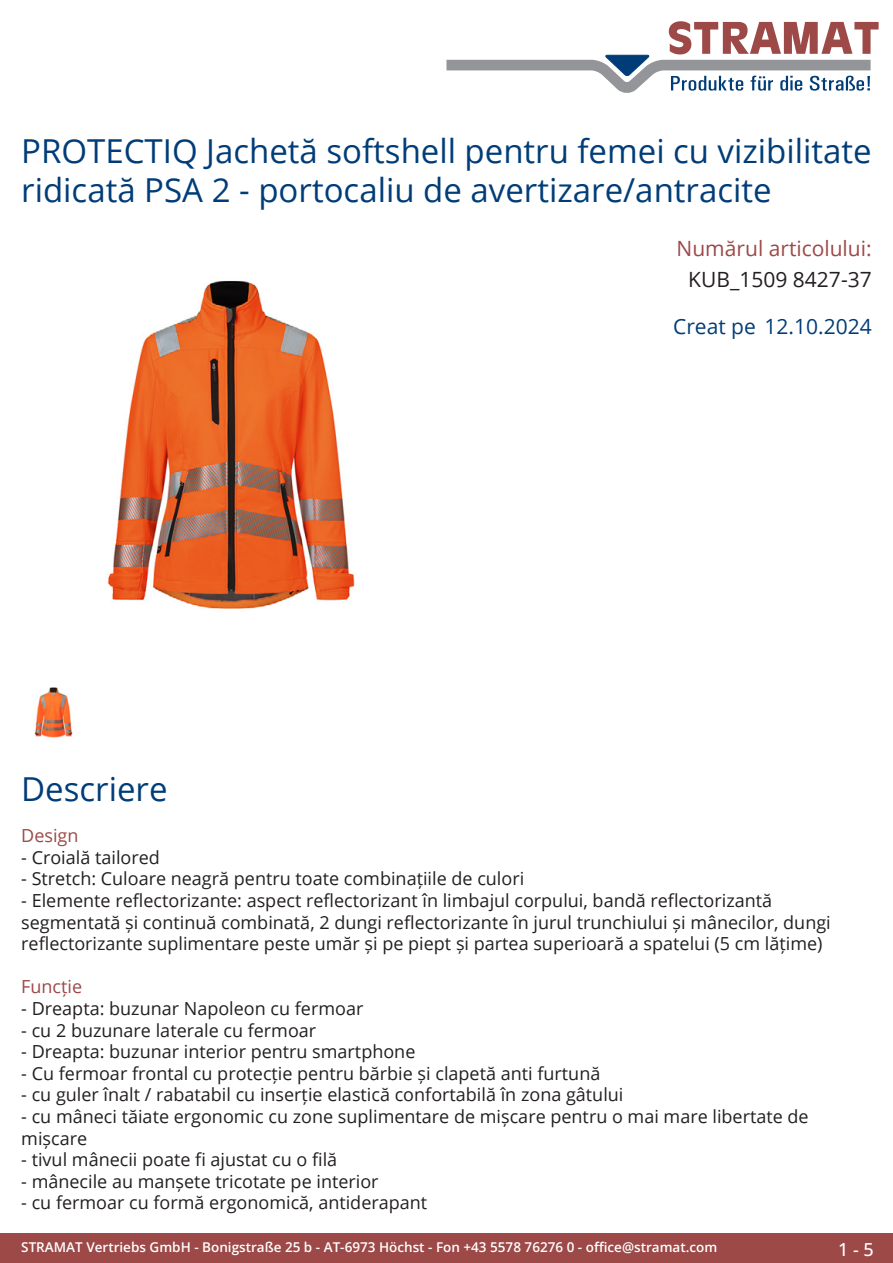
<style>
.page{position:relative;width:893px;height:1263px;background:#fff}
.page>*{position:absolute;margin:0;border:0;box-sizing:border-box;transform-origin:0 0}
.Produkttitel{font:33px/39.6px "Open Sans";color:#003d78}
.TechDaten_Überschrif{font:21px "Open Sans";color:#9c4948}
.Erstellungsdatum{font:21px "Open Sans";color:#003d78}
.TechDaten_Inhalt{font:21px "Open Sans";color:#231f20}
.Beschreibung_Text{font:18px/21.6px "Open Sans";color:#231f20}
.Beschreibung_Text-2{font:18px "Open Sans";color:#9c4948}
.t1{font:500 18px "Open Sans";color:#fff}
.t2{font:600 13.5px "Open Sans";color:#fff}
</style>
<div class="page">
<div style="left:0;top:1233px;width:893px;height:30px;background:#9c4948"></div>
<svg style="left:446px;top:21px;width:433px;height:72px"></svg>
<img style="left:108px;top:281px;width:247px;height:328px">
<img style="left:34px;top:687px;width:39px;height:51px">
<p class="Produkttitel" style="left:21px;top:130px;width:852px">PROTECTIQ Jachetă softshell pentru femei cu vizibilitate ridicată PSA 2 - portocaliu de avertizare/antracite</p>
<p class="TechDaten_Überschrif" style="left:677px;top:234px;width:197px">Numărul articolului:</p>
<p class="TechDaten_Inhalt" style="left:688px;top:265px;width:185px">KUB_1509 8427-37</p>
<p class="Erstellungsdatum" style="left:673px;top:312px;width:200px">Creat pe 12.10.2024</p>
<p class="Produkttitel" style="left:21px;top:768px;width:148px">Descriere</p>
<p class="Beschreibung_Text-2" style="left:21px;top:823px;width:59px">Design</p>
<p class="Beschreibung_Text" style="left:21px;top:846px;width:140px">- Croială tailored</p>
<p class="Beschreibung_Text" style="left:21px;top:867px;width:504px">- Stretch: Culoare neagră pentru toate combinațiile de culori</p>
<p class="Beschreibung_Text" style="left:21px;top:889px;width:811px">- Elemente reflectorizante: aspect reflectorizant în limbajul corpului, bandă reflectorizantă segmentată și continuă combinată, 2 dungi reflectorizante în jurul trunchiului și mânecilor, dungi reflectorizante suplimentare peste umăr și pe piept și partea superioară a spatelui (5 cm lățime)</p>
<p class="Beschreibung_Text-2" style="left:21px;top:974px;width:62px">Funcție</p>
<p class="Beschreibung_Text" style="left:21px;top:997px;width:344px">- Dreapta: buzunar Napoleon cu fermoar</p>
<p class="Beschreibung_Text" style="left:21px;top:1019px;width:297px">- cu 2 buzunare laterale cu fermoar</p>
<p class="Beschreibung_Text" style="left:21px;top:1040px;width:396px">- Dreapta: buzunar interior pentru smartphone</p>
<p class="Beschreibung_Text" style="left:21px;top:1062px;width:581px">- Cu fermoar frontal cu protecție pentru bărbie și clapetă anti furtună</p>
<p class="Beschreibung_Text" style="left:21px;top:1083px;width:604px">- cu guler înalt / rabatabil cu inserție elastică confortabilă în zona gâtului</p>
<p class="Beschreibung_Text" style="left:21px;top:1105px;width:789px">- cu mâneci tăiate ergonomic cu zone suplimentare de mișcare pentru o mai mare libertate de mișcare</p>
<p class="Beschreibung_Text" style="left:21px;top:1148px;width:317px">- tivul mânecii poate fi ajustat cu o filă</p>
<p class="Beschreibung_Text" style="left:21px;top:1170px;width:359px">- mânecile au manșete tricotate pe interior</p>
<p class="Beschreibung_Text" style="left:21px;top:1191px;width:407px">- cu fermoar cu formă ergonomică, antiderapant</p>
<p class="t2" style="left:21px;top:1238px;width:698px">STRAMAT Vertriebs GmbH - Bonigstraße 25 b - AT-6973 Höchst - Fon +43 5578 76276 0 - office@stramat.com</p>
<p class="t1" style="left:838px;top:1237px;width:37px">1 - 5</p>
</div>
